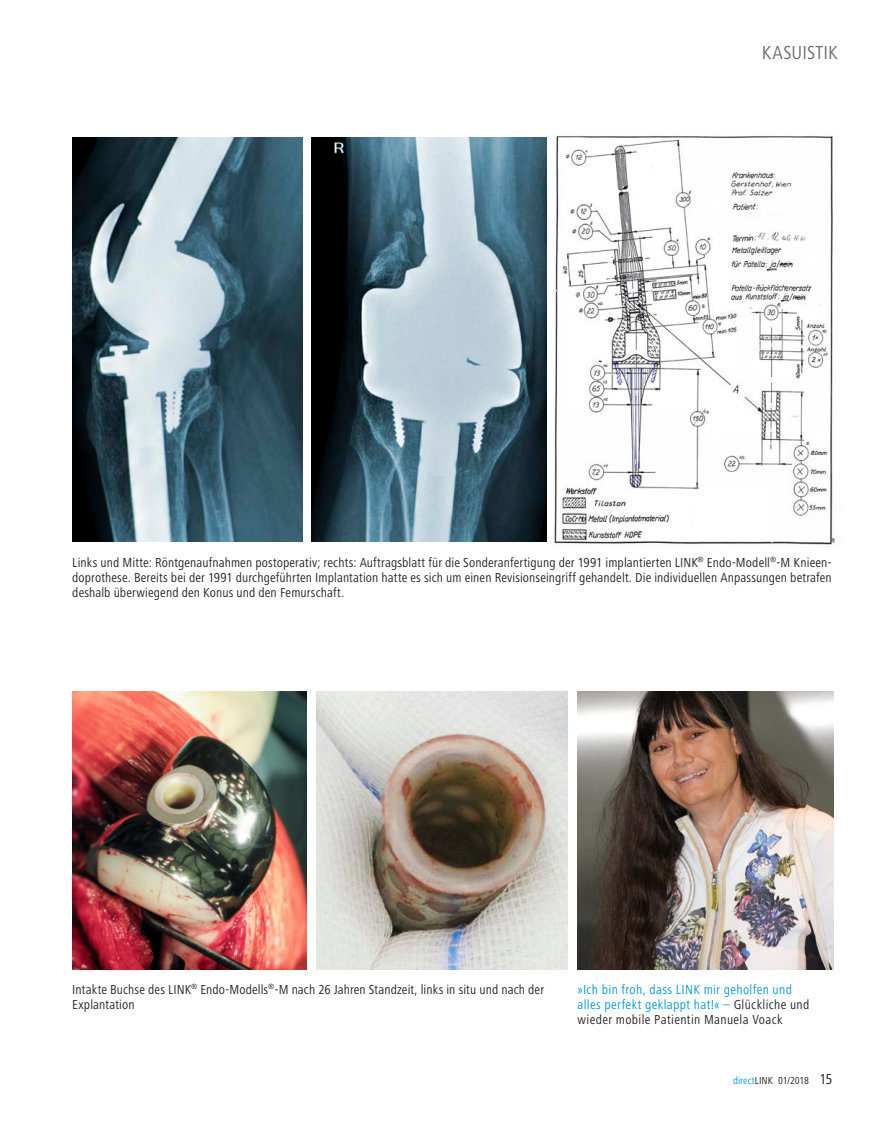
<style>
.page{position:relative;width:893px;height:1127px;background:#fff}
.page>*{position:absolute;margin:0;border:0;box-sizing:border-box;transform-origin:0 0}
.t1{font:condensed 19.5px "Frutiger Next LT";color:#6c6d70}
.t2{font:condensed 13.5px/15px "Frutiger Next LT";letter-spacing:.005em;color:#231f20}
.t3{font:condensed 13.5px/15px "Frutiger Next LT";letter-spacing:.025em;color:#0095d9}
.t4{font:condensed 10.5px "Frutiger Next LT";letter-spacing:.005em;color:#231f20}
.s1{color:#231f20}
.s2{color:#0095d9}
.s3{font-size:15px}
</style>
<div class="page">
<img style="left:72px;top:137px;width:230px;height:404px">
<img style="left:312px;top:137px;width:235px;height:404px">
<img style="left:72px;top:691px;width:235px;height:278px">
<img style="left:317px;top:691px;width:251px;height:278px">
<img style="left:577px;top:691px;width:256px;height:278px">
<img style="left:554px;top:136px;width:281px;height:409px">
<h1 class="t1" style="left:762px;top:41px;width:77px">KASUISTIK</h1>
<p class="t2" style="left:72px;top:555px;width:761px;text-align:justify">Links und Mitte: Röntgenaufnahmen postoperativ; rechts: Auftragsblatt für die Sonderanfertigung der 1991 implantierten LINK<sup>®</sup> Endo-Modell<sup>®</sup>-M Knieen&shy;doprothese. Bereits bei der 1991 durchgeführten Implantation hatte es sich um einen Revisionseingriff gehandelt. Die individuellen Anpassungen betrafen deshalb überwiegend den Konus und den Femurschaft.</p>
<p class="t2" style="left:72px;top:982px;width:473px">Intakte Buchse des LINK<sup>®</sup> Endo-Modells<sup>®</sup>-M nach 26 Jahren Standzeit, links in situ und nach der<br>Explantation</p>
<p class="t3" style="left:577px;top:982px;width:233px">»Ich bin froh, dass LINK mir geholfen und alles perfekt geklappt hat!« – <span class="s1">Glückliche und wieder mobile Patientin Manuela Voack</span></p>
<p class="t4" style="left:733px;top:1075px;width:101px"><span class="s2">direct</span>LINK 01/2018 <span class="s3">15</span></p>
</div>
